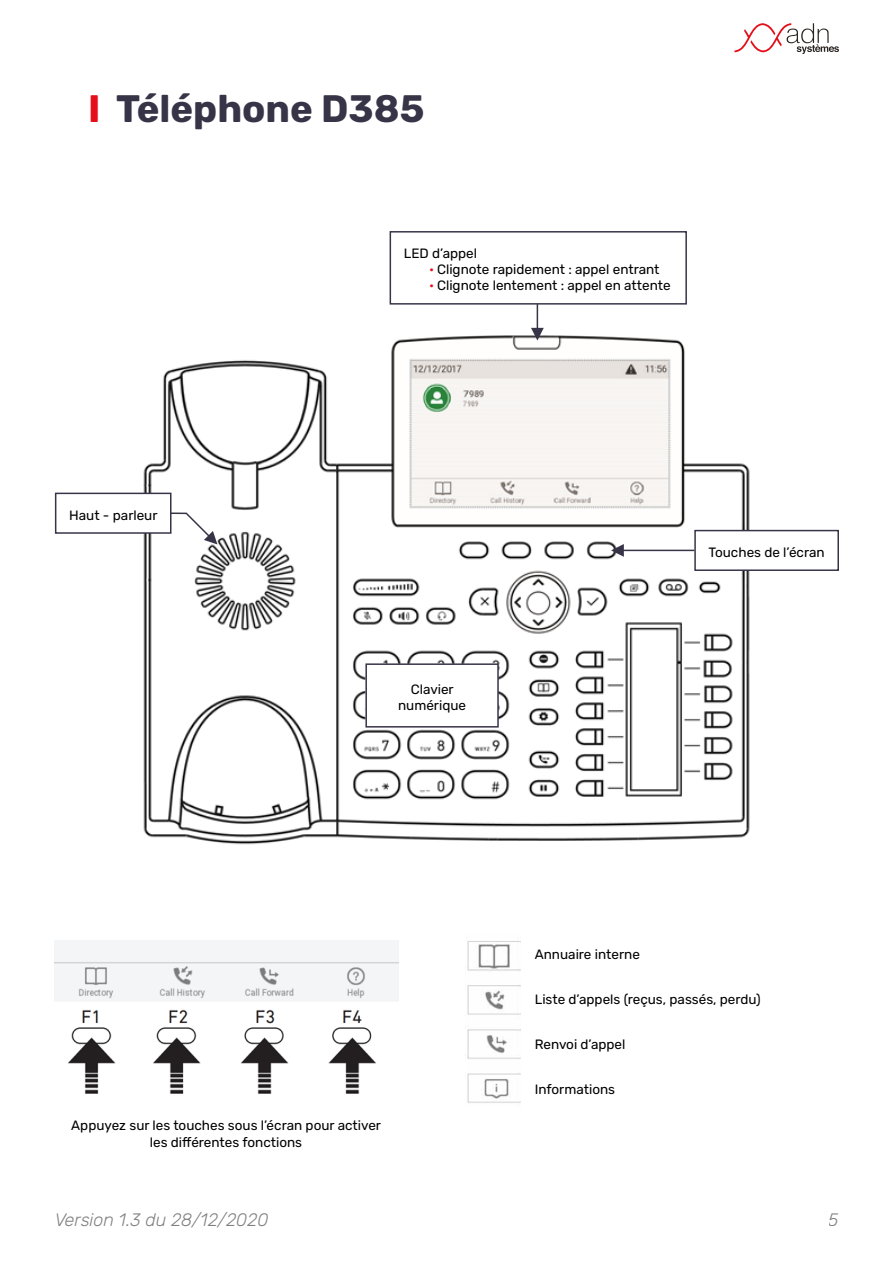
<style>
.page{position:relative;width:893px;height:1263px;background:#fff}
.page>*{position:absolute;margin:0;border:0;box-sizing:border-box;transform-origin:0 0}
.t1{font:700 38.25px "Rubik";color:#383448}
.t2{font:italic 300 18px "Rubik";color:#000}
.t3{font:13.5px/16.2px "Rubik";color:#000;text-align:center}
.s1{color:#e40f1a}
</style>
<div class="page">
<svg style="left:734px;top:23px;width:105px;height:31px"></svg>
<img style="left:140px;top:335px;width:614px;height:510px">
<div style="left:390px;top:231px;width:297px;height:74px;border:2px solid #383448"></div>
<hr style="left:537px;top:304px;width:1px;height:33px;background:#383448">
<svg style="left:531px;top:328px;width:13px;height:13px"></svg>
<div style="left:695px;top:531px;width:143px;height:39px;background:#fff"></div>
<div style="left:694px;top:530px;width:145px;height:41px;border:2px solid #383448"></div>
<hr style="left:615px;top:550px;width:79px;height:1px;background:#383448">
<svg style="left:611px;top:544px;width:13px;height:13px"></svg>
<div style="left:56px;top:493px;width:115px;height:40px;background:#fff"></div>
<div style="left:55px;top:493px;width:116px;height:41px;border:2px solid #383448"></div>
<svg style="left:169px;top:512px;width:48px;height:32px"></svg>
<div style="left:366px;top:664px;width:132px;height:63px;background:#fff"></div>
<div style="left:365px;top:663px;width:134px;height:64px;border:2px solid #383448"></div>
<img style="left:54px;top:941px;width:344px;height:153px">
<img style="left:467px;top:941px;width:54px;height:162px">
<h1 class="t1" style="left:88px;top:86px;width:338px"><span class="s1">I</span> Téléphone D385</h1>
<p class="t3" style="left:69px;top:507px;width:90px">Haut - parleur</p>
<p class="t3" style="left:429px;top:245px;width:243px;text-align:left;text-indent:-26px">LED d’appel<br><span class="s1">·</span> Clignote rapidement : appel entrant<br><span class="s1">·</span> Clignote lentement : appel en attente</p>
<p class="t3" style="left:398px;top:681px;width:69px">Clavier numérique</p>
<p class="t3" style="left:709px;top:544px;width:118px">Touches de l’écran</p>
<p class="t3" style="left:71px;top:1118px;width:311px">Appuyez sur les touches sous l’écran pour activer les différentes fonctions</p>
<p class="t3" style="left:535px;top:947px;width:107px">Annuaire interne</p>
<p class="t3" style="left:535px;top:992px;width:228px">Liste d’appels (reçus, passés, perdu)</p>
<p class="t3" style="left:535px;top:1037px;width:92px">Renvoi d’appel</p>
<p class="t3" style="left:535px;top:1082px;width:82px">Informations</p>
<h2 class="t2" style="left:54px;top:1209px;width:216px">Version 1.3 du 28/12/2020</h2>
<h2 class="t2" style="left:829px;top:1210px;width:12px">5</h2>
</div>
